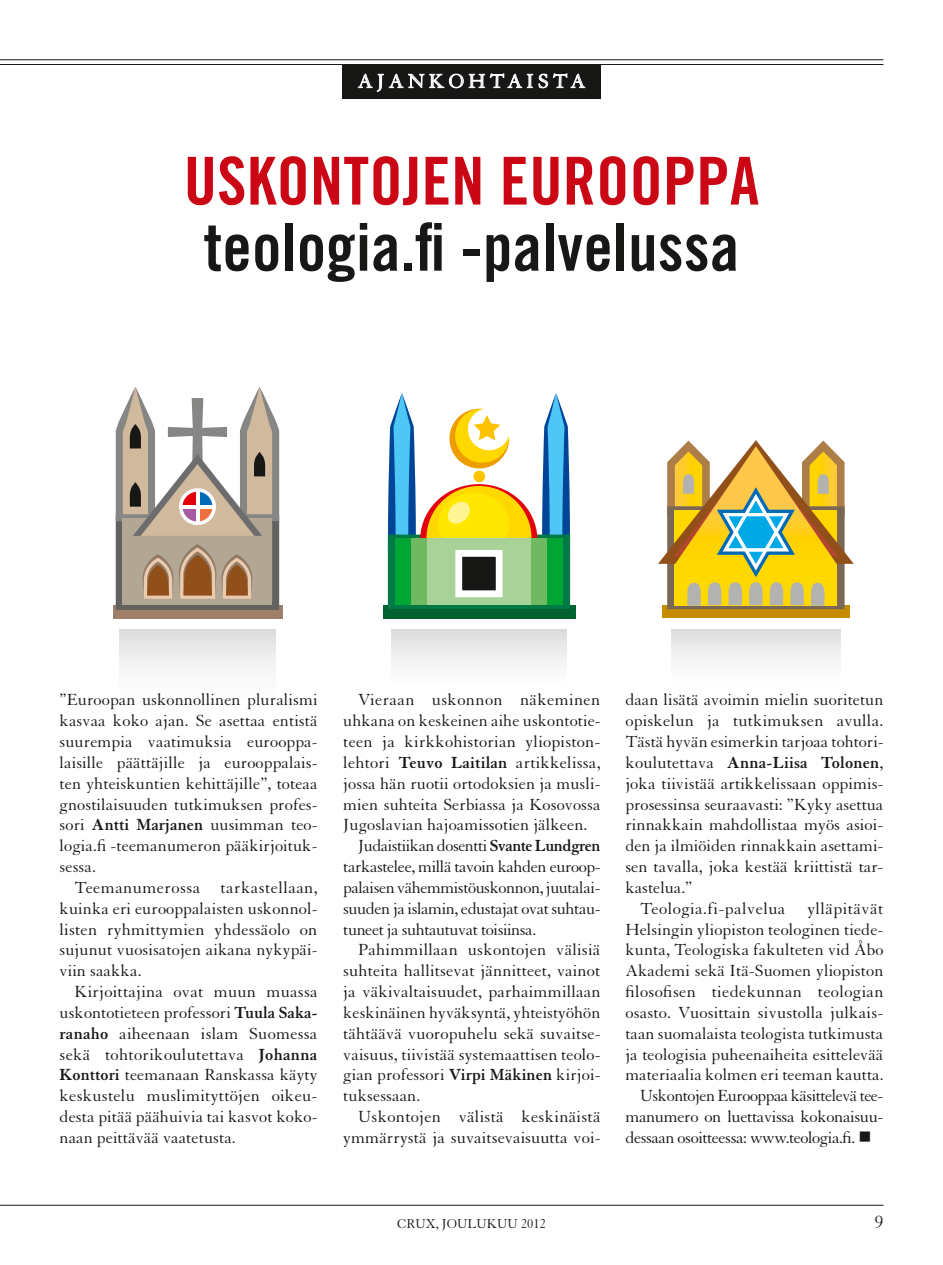
<style>
.page{position:relative;width:943px;height:1265px;background:#fff}
.page>*{position:absolute;margin:0;border:0;box-sizing:border-box;transform-origin:0 0}
.t1{font:66.15px "Trade Gothic LT Std Bd Cn 20";letter-spacing:.005em;color:#171716}
.t2{font:66.15px "Trade Gothic LT Std Bd Cn 20";letter-spacing:.005em;color:#cb0615}
.t3{font:21px "Granjon LT Std";letter-spacing:.2em;color:#fff}
.t4{font:19.25px "Granjon LT Std";color:#171716}
.t5{font:17.5px/20.8px "Granjon LT Std";letter-spacing:.005em;color:#171716;text-align:justify}
.t6{font:17.5px "Granjon LT Std";letter-spacing:-.025em;color:#171716}
.t7{font:17.5px "Granjon LT Std";letter-spacing:-.02em;color:#171716}
.t8{font:17.5px "Granjon LT Std";letter-spacing:.025em;color:#171716}
.t9{font:14px "Granjon LT Std";color:#171716}
.s1{font-weight:700}
</style>
<div class="page">
<div style="left:119px;top:630px;width:157px;height:75px;background:linear-gradient(to bottom,#e0e0e0,#fff)"></div>
<div style="left:113px;top:605px;width:169px;height:13px;background:#9f7f67"></div>
<div style="left:116px;top:515px;width:163px;height:95px;background:#616160"></div>
<div style="left:123px;top:519px;width:149px;height:86px;background:#b2a695"></div>
<svg style="left:116px;top:387px;width:163px;height:213px"></svg>
<hr style="left:196px;top:490px;width:3px;height:33px;background:#fff">
<hr style="left:181px;top:505px;width:33px;height:3px;background:#fff">
<div style="left:392px;top:630px;width:174px;height:67px;background:linear-gradient(to bottom,#e0e0e0,#fff)"></div>
<div style="left:383px;top:605px;width:192px;height:13px;background:#00632f"></div>
<div style="left:388px;top:535px;width:182px;height:74px;background:#007a45"></div>
<div style="left:396px;top:539px;width:166px;height:66px;background:#a8d297"></div>
<svg style="left:388px;top:393px;width:182px;height:205px"></svg>
<div style="left:396px;top:539px;width:30px;height:66px;background:#6fba60"></div>
<div style="left:531px;top:539px;width:31px;height:66px;background:#6fba60"></div>
<div style="left:396px;top:539px;width:15px;height:66px;background:#00a533"></div>
<div style="left:547px;top:539px;width:15px;height:66px;background:#00a533"></div>
<div style="left:671px;top:630px;width:169px;height:67px;background:linear-gradient(to bottom,#e1e1e1,#fff)"></div>
<div style="left:662px;top:605px;width:188px;height:13px;background:#c58c00"></div>
<div style="left:667px;top:506px;width:177px;height:103px;background:#7b6755"></div>
<svg style="left:658px;top:440px;width:196px;height:166px"></svg>
<hr style="left:0;top:1205px;width:883px;height:1px;background:#171716">
<div style="left:342px;top:64px;width:258px;height:35px;background:#171716"></div>
<svg style="left:358px;top:74px;width:25px;height:18px"></svg>
<svg style="left:389px;top:74px;width:74px;height:14px"></svg>
<svg style="left:469px;top:74px;width:64px;height:14px"></svg>
<svg style="left:539px;top:74px;width:46px;height:14px"></svg>
<hr style="left:0;top:59px;width:883px;height:1px;background:#171716">
<hr style="left:0;top:64px;width:883px;height:1px;background:#171716">
<p class="t3" style="left:357px;top:70px;width:223px">a ja nkohta ista</p>
<h1 class="t2" style="left:184px;top:141px;width:123px">Uskontojen</h1>
<h1 class="t2" style="left:499px;top:141px;width:63px">Eurooppa</h1>
<h1 class="t1" style="left:204px;top:207px;width:537px">teologia.fi -palvelussa</h1>
<p class="t5" style="left:60px;top:690px;width:259px">”Euroopan uskonnollinen pluralismi kasvaa koko ajan. Se asettaa entistä suurempia vaatimuksia eurooppa&shy;laisille päättäjille ja eurooppalais&shy;ten yhteiskuntien kehittäjille”, toteaa gnostilaisuuden tutkimuksen profes&shy;sori <span class="s1">Antti Marjanen</span> uusimman teo&shy;logia.fi -teemanumeron pääkirjoituk&shy;sessa.</p>
<p class="t5" style="left:60px;top:877px;width:260px;text-indent:15px">Teemanumerossa tarkastellaan, kuinka eri eurooppalaisten uskonnol&shy;listen ryhmittymien yhdessäolo on sujunut vuosisatojen aikana nykypäi&shy;viin saakka.</p>
<p class="t5" style="left:60px;top:982px;width:260px;text-indent:15px">Kirjoittajina ovat muun muassa uskontotieteen professori <span class="s1">Tuula Saka&shy;ranaho</span> aiheenaan islam Suomessa sekä tohtorikoulutettava <span class="s1">Johanna Konttori</span> teemanaan Ranskassa käyty keskustelu muslimityttöjen oikeu&shy;desta pitää päähuivia tai kasvot koko&shy;naan peittävää vaatetusta.</p>
<p class="t5" style="left:358px;top:690px;width:244px">Vieraan uskonnon näkeminen</p>
<p class="t5" style="left:343px;top:711px;width:259px">uhkana on keskeinen aihe uskontotie-</p>
<p class="t5" style="left:343px;top:732px;width:257px">teen ja kirkkohistorian yliopiston-</p>
<p class="t5" style="left:343px;top:752px;width:259px">lehtori <span class="s1">Teuvo Laitilan</span> artikkelissa,</p>
<p class="t5" style="left:343px;top:773px;width:259px">jossa hän ruotii ortodoksien ja musli-</p>
<p class="t5" style="left:343px;top:794px;width:259px">mien suhteita Serbiassa ja Kosovossa</p>
<p class="t5" style="left:343px;top:815px;width:246px">Jugoslavian hajoamissotien jälkeen.</p>
<p class="t5" style="left:358px;top:836px;width:244px">Judaistiikan dosentti <span class="s1">Svante Lundgren</span></p>
<p class="t6" style="left:343px;top:857px;width:259px">tarkastelee, millä tavoin kahden euroop-</p>
<p class="t6" style="left:343px;top:878px;width:259px">palaisen vähemmistöuskonnon, juutalai-</p>
<p class="t6" style="left:343px;top:899px;width:259px">suuden ja islamin, edustajat ovat suhtau-</p>
<p class="t5" style="left:343px;top:919px;width:194px">tuneet ja suhtautuvat toisiinsa.</p>
<p class="t5" style="left:358px;top:940px;width:244px">Pahimmillaan uskontojen välisiä</p>
<p class="t5" style="left:343px;top:961px;width:258px">suhteita hallitsevat jännitteet, vainot</p>
<p class="t5" style="left:343px;top:982px;width:259px">ja väkivaltaisuudet, parhaimmillaan</p>
<p class="t5" style="left:343px;top:1003px;width:258px">keskinäinen hyväksyntä, yhteistyöhön</p>
<p class="t5" style="left:343px;top:1023px;width:259px">tähtäävä vuoropuhelu sekä suvaitse-</p>
<p class="t5" style="left:343px;top:1044px;width:259px">vaisuus, tiivistää systemaattisen teolo-</p>
<p class="t5" style="left:343px;top:1065px;width:259px">gian professori <span class="s1">Virpi Mäkinen</span> kirjoi-</p>
<p class="t5" style="left:343px;top:1086px;width:79px">tuksessaan.</p>
<p class="t5" style="left:358px;top:1107px;width:244px">Uskontojen välistä keskinäistä</p>
<p class="t5" style="left:343px;top:1128px;width:259px">ymmärrystä ja suvaitsevaisuutta voi-</p>
<p class="t5" style="left:625px;top:690px;width:260px">daan lisätä avoimin mielin suoritetun opiskelun ja tutkimuksen avulla.<br>Tästä hyvän esimerkin tarjoaa tohtori&shy;koulutettava <span class="s1">Anna-Liisa Tolonen</span>, joka tiivistää artikkelissaan oppimis&shy;prosessinsa seuraavasti: ”Kyky asettua rinnakkain mahdollistaa myös asioi&shy;den ja ilmiöiden rinnakkain asettami&shy;sen tavalla, joka kestää kriittistä tar&shy;kastelua.”</p>
<p class="t8" style="left:640px;top:899px;width:244px">Teologia.fi-palvelua ylläpitävät</p>
<p class="t5" style="left:625px;top:919px;width:259px">Helsingin yliopiston teologinen tiede-</p>
<p class="t5" style="left:625px;top:940px;width:259px">kunta, Teologiska fakulteten vid Åbo</p>
<p class="t5" style="left:625px;top:961px;width:259px">Akademi sekä Itä-Suomen yliopiston</p>
<p class="t5" style="left:625px;top:982px;width:260px">filosofisen tiedekunnan teologian</p>
<p class="t5" style="left:625px;top:1003px;width:259px">osasto. Vuosittain sivustolla julkais-</p>
<p class="t5" style="left:625px;top:1023px;width:259px">taan suomalaista teologista tutkimusta</p>
<p class="t5" style="left:625px;top:1044px;width:259px">ja teologisia puheenaiheita esittelevää</p>
<p class="t5" style="left:625px;top:1065px;width:260px">materiaalia kolmen eri teeman kautta.</p>
<p class="t5" style="left:640px;top:1086px;width:244px">Uskontojen Eurooppaa käsittelevä tee-</p>
<p class="t7" style="left:625px;top:1107px;width:259px">manumero on luettavissa kokonaisuu-</p>
<p class="t6" style="left:625px;top:1128px;width:247px">dessaan osoitteessa: www.teologia.fi. ■</p>
<p class="t9" style="left:397px;top:1216px;width:150px">CRUX, joulukuu 2012</p>
<p class="t4" style="left:874px;top:1211px;width:10px">9</p>
</div>
